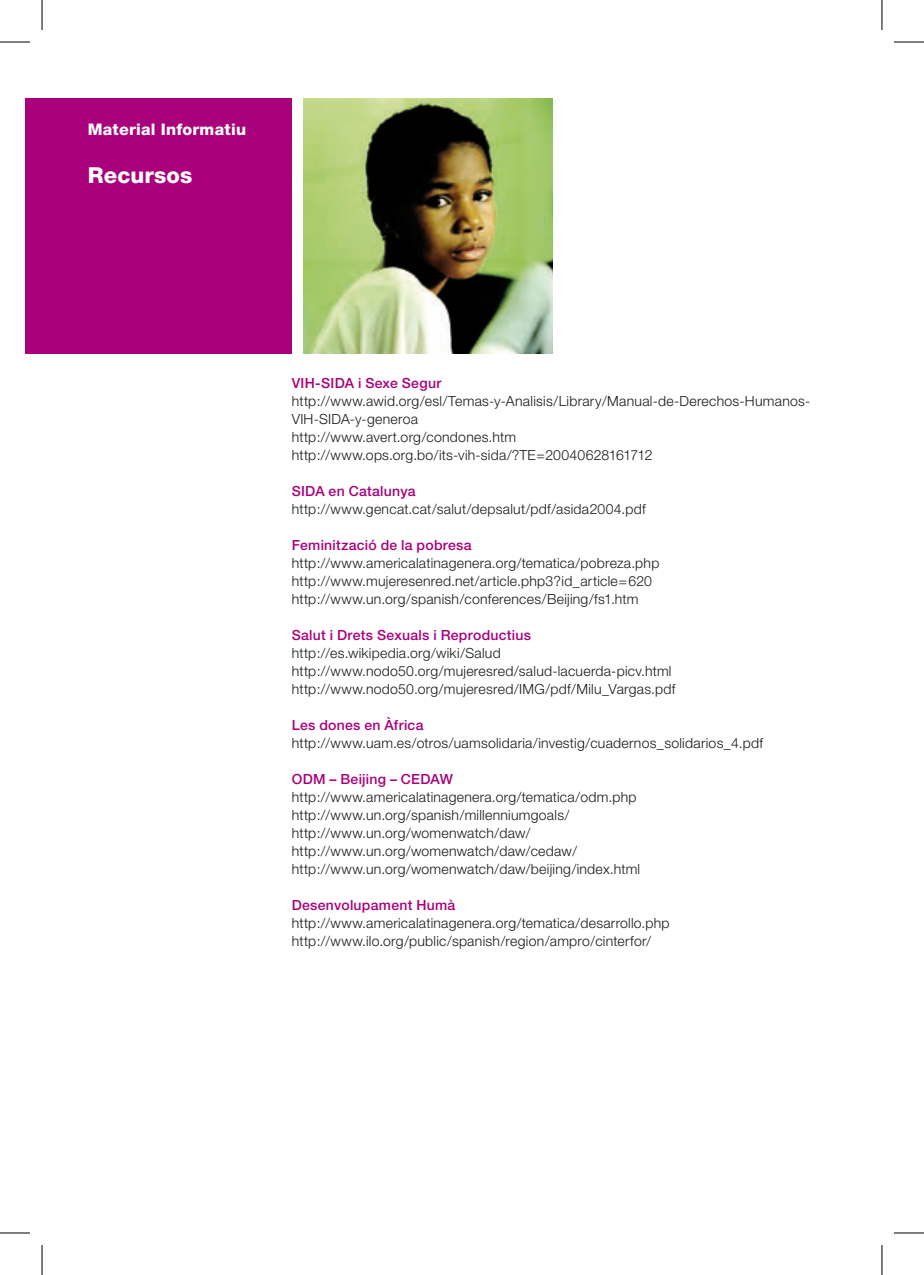
<style>
.page{position:relative;width:924px;height:1275px;background:#fff}
.page>*{position:absolute;margin:0;border:0;box-sizing:border-box;transform-origin:0 0}
.t1{font:800 22px "Helvetica Neue";letter-spacing:.005em;color:#fff}
.t2{font:800 16px "Helvetica Neue";letter-spacing:.015em;color:#fff}
.t3{font:300 14px/18px "Helvetica Neue";letter-spacing:.02em;color:#1a171c}
.t4{font:500 14px "Helvetica Neue";letter-spacing:.02em;color:#a9007c}
</style>
<div class="page">
<div style="left:25px;top:99px;width:266px;height:255px;background:#a9007c"></div>
<img style="left:303px;top:99px;width:249px;height:255px">
<hr style="left:0;top:42px;width:30px;height:1px;background:#000">
<hr style="left:893px;top:42px;width:30px;height:1px;background:#000">
<hr style="left:0;top:1232px;width:30px;height:1px;background:#000">
<hr style="left:893px;top:1232px;width:30px;height:1px;background:#000">
<hr style="left:42px;top:0;width:1px;height:30px;background:#000">
<hr style="left:42px;top:1245px;width:1px;height:30px;background:#000">
<hr style="left:881px;top:0;width:1px;height:30px;background:#000">
<hr style="left:881px;top:1245px;width:1px;height:30px;background:#000">
<p class="t2" style="left:88px;top:120px;width:160px">Material Informatiu</p>
<h1 class="t1" style="left:88px;top:162px;width:106px">Recursos</h1>
<p class="t4" style="left:291px;top:374px;width:151px">VIH-SIDA i Sexe Segur</p>
<p class="t3" style="left:291px;top:391px;width:520px">http://www.awid.org/esl/Temas-y-Analisis/Library/Manual-de-Derechos-Humanos-VIH-SIDA-y-generoa<br>http://www.avert.org/condones.htm http://www.ops.org.bo/its-vih-sida/?TE=20040628161712</p>
<p class="t4" style="left:291px;top:482px;width:125px">SIDA en Catalunya</p>
<p class="t3" style="left:291px;top:499px;width:355px">http://www.gencat.cat/salut/depsalut/pdf/asida2004.pdf</p>
<p class="t4" style="left:291px;top:536px;width:181px">Feminització de la pobresa</p>
<p class="t3" style="left:291px;top:553px;width:369px">http://www.americalatinagenera.org/tematica/pobreza.php http://www.mujeresenred.net/article.php3?id_article=620 http://www.un.org/spanish/conferences/Beijing/fs1.htm</p>
<p class="t4" style="left:291px;top:626px;width:241px">Salut i Drets Sexuals i Reproductius</p>
<p class="t3" style="left:291px;top:643px;width:385px">http://es.wikipedia.org/wiki/Salud http://www.nodo50.org/mujeresred/salud-lacuerda-picv.html http://www.nodo50.org/mujeresred/IMG/pdf/Milu_Vargas.pdf</p>
<p class="t4" style="left:291px;top:716px;width:133px">Les dones en Àfrica</p>
<p class="t3" style="left:291px;top:733px;width:472px">http://www.uam.es/otros/uamsolidaria/investig/cuadernos_solidarios_4.pdf</p>
<p class="t4" style="left:291px;top:770px;width:163px">ODM – Beijing – CEDAW</p>
<p class="t3" style="left:291px;top:787px;width:350px">http://www.americalatinagenera.org/tematica/odm.php http://www.un.org/spanish/millenniumgoals/ http://www.un.org/womenwatch/daw/ http://www.un.org/womenwatch/daw/cedaw/ http://www.un.org/womenwatch/daw/beijing/index.html</p>
<p class="t4" style="left:291px;top:896px;width:165px">Desenvolupament Humà</p>
<p class="t3" style="left:291px;top:913px;width:379px">http://www.americalatinagenera.org/tematica/desarrollo.php http://www.ilo.org/public/spanish/region/ampro/cinterfor/</p>
</div>
